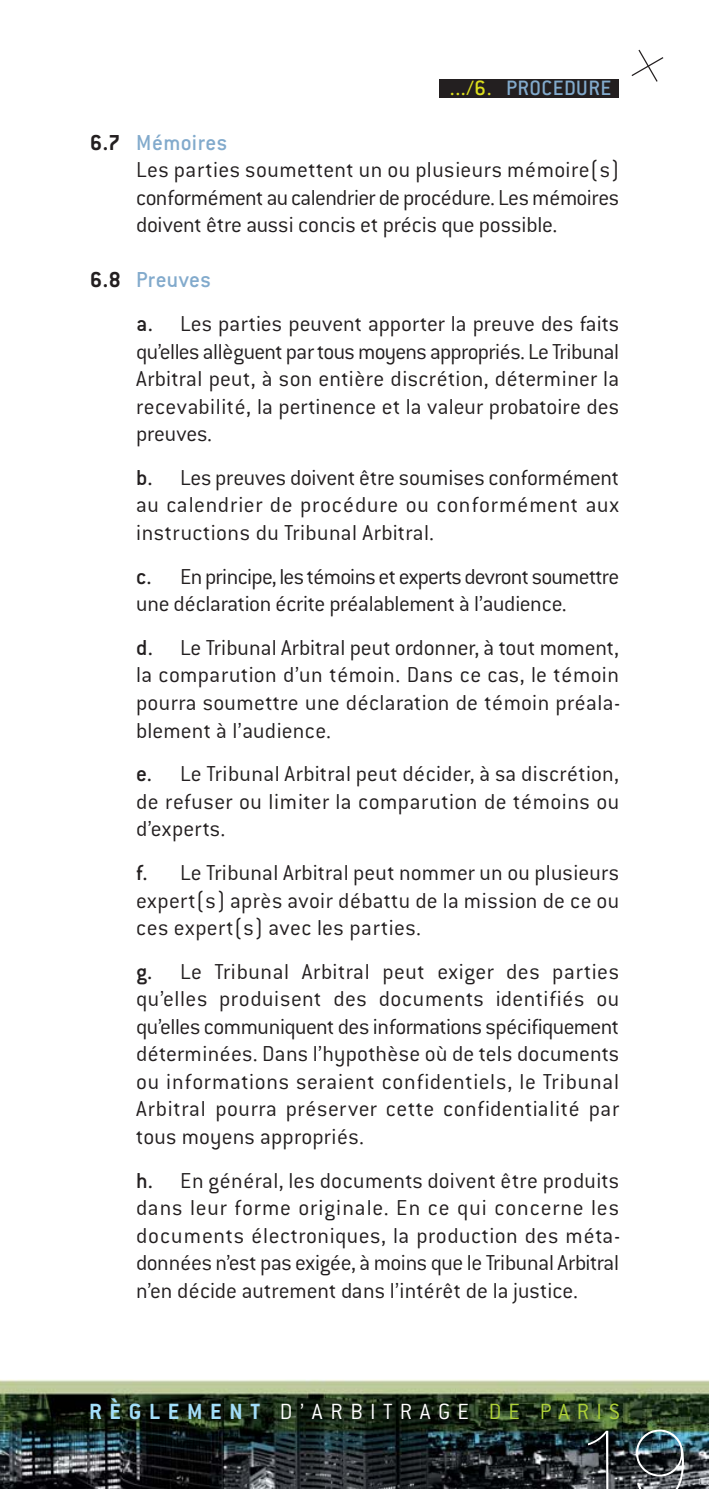
<style>
.page{position:relative;width:709px;height:1489px;background:#fff}
.page>*{position:absolute;margin:0;border:0;box-sizing:border-box;transform-origin:0 0}
.t1{font:200 100px "Helvetica Neue";color:#fff}
.t2{font:300 24.25px "Conduit ITC";letter-spacing:.3em;color:#fff}
.t3{font:300 23.75px/27.5px "Conduit ITC";letter-spacing:.005em;color:#231f20;text-align:justify}
.t4{font:300 23.75px/27.5px "Conduit ITC";letter-spacing:-.02em;color:#231f20}
.t5{font:500 22.75px "Conduit ITC";letter-spacing:.025em;color:#82aacc}
.s1{color:#dcdf1c}
.s2{font-weight:700}
.s3{font-weight:500;color:#82aacc}
.s4{font-weight:500}
.s5{font-weight:700;color:#a3def9}
.s6{color:#aed138}
</style>
<div class="page">
<img style="left:0;top:1379px;width:709px;height:109px">
<svg style="left:631px;top:49px;width:33px;height:33px"></svg>
<div style="left:439px;top:79px;width:180px;height:19px;background:#231f20"></div>
<p class="t5" style="left:450px;top:81px;width:163px"><span class="s1">.../6.</span> PROCEDURE</p>
<p class="t3" style="left:136px;top:131px;width:484px;text-align:left;text-indent:-46px"><span class="s2">6.7</span> <span class="s3">Mémoires<br></span>Les parties soumettent un ou plusieurs mémoire(s) conformément au calendrier de procédure. Les mémoires doivent être aussi concis et précis que possible.</p>
<p class="t3" style="left:136px;top:260px;width:484px;line-height:43.8px;text-indent:-46px"><span class="s2">6.8</span> <span class="s3">Preuves<br></span><span class="s4">a.</span> Les parties peuvent apporter la preuve des faits</p>
<p class="t3" style="left:136px;top:340px;width:484px">qu’elles allèguent par tous moyens appropriés. Le Tribunal Arbitral peut, à son entière discrétion, déterminer la recevabilité, la pertinence et la valeur probatoire des preuves.</p>
<p class="t3" style="left:136px;top:466px;width:484px"><span class="s4">b.</span> Les preuves doivent être soumises conformément au calendrier de procédure ou conformément aux instructions du Tribunal Arbitral.</p>
<p class="t4" style="left:136px;top:565px;width:484px"><span class="s4">c.</span> En principe, les témoins et experts devront soumettre une déclaration écrite préalablement à l’audience.</p>
<p class="t3" style="left:136px;top:636px;width:485px"><span class="s4">d.</span> Le Tribunal Arbitral peut ordonner, à tout moment, la comparution d’un témoin. Dans ce cas, le témoin pourra soumettre une déclaration de témoin préala&shy;blement à l’audience.</p>
<p class="t3" style="left:136px;top:762px;width:484px"><span class="s4">e.</span> Le Tribunal Arbitral peut décider, à sa discrétion, de refuser ou limiter la comparution de témoins ou d’experts.</p>
<p class="t3" style="left:136px;top:861px;width:484px"><span class="s4">f.</span> Le Tribunal Arbitral peut nommer un ou plusieurs expert(s) après avoir débattu de la mission de ce ou ces expert(s) avec les parties.</p>
<p class="t3" style="left:136px;top:960px;width:484px"><span class="s4">g.</span> Le Tribunal Arbitral peut exiger des parties qu’elles produisent des documents identifiés ou qu’elles communiquent des informations spécifiquement déterminées. Dans l’hypothèse où de tels documents ou informations seraient confidentiels, le Tribunal Arbitral pourra préserver cette confidentialité par tous moyens appropriés.</p>
<p class="t3" style="left:136px;top:1169px;width:485px"><span class="s4">h.</span> En général, les documents doivent être produits dans leur forme originale. En ce qui concerne les documents électroniques, la production des méta&shy;données n’est pas exigée, à moins que le Tribunal Arbitral n’en décide autrement dans l’intérêt de la justice.</p>
<p class="t2" style="left:89px;top:1403px;width:532px"><span class="s5">RÈGLEMENT</span> D’ARBITRAGE <span class="s6">DE PARIS</span></p>
<h1 class="t1" style="left:576px;top:1427px;width:113px">19</h1>
</div>
